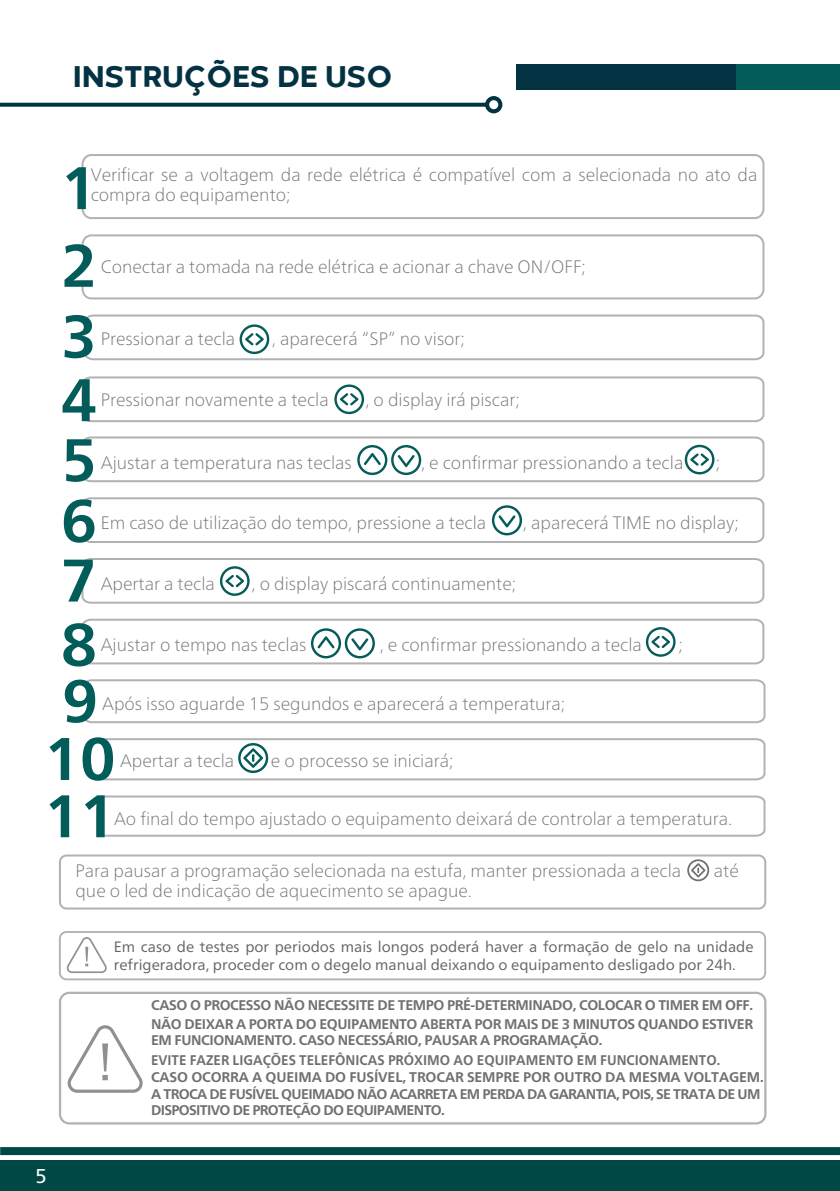
<style>
.page{position:relative;width:840px;height:1191px;background:#fff}
.page>*{position:absolute;margin:0;border:0;box-sizing:border-box;transform-origin:0 0}
.t1{font:700 60px "Frutiger Neue LT";color:#015c5a}
.t2{font:700 60px/61.8px "Frutiger Neue LT";color:#045c5a}
.t3{font:800 31px "Codec Warm Trial";color:#033243}
.t4{font:20px "Frutiger Neue LT";color:#fff}
.t5{font:100 18px "Frutiger Neue LT";color:#727070}
.t6{font:100 18px/19.6px "Frutiger Neue LT";color:#716f6f}
.t7{font:100 18px "Frutiger Neue LT";color:#726f70}
.t8{font:100 18px "Frutiger Neue LT";color:#726f6f}
.t9{font:15px/18px "Frutiger Neue LT";color:#666361}
.t10{font:700 14px/16.6px "Frutiger Neue LT";letter-spacing:-.01em;color:#6f6f6f;scale:.94 1}
.t11{font:700 14px/18.2px "Frutiger Neue LT";letter-spacing:-.03em;color:#716f6f}
.s1{color:#727070}
</style>
<div class="page">
<div style="left:0;top:1160px;width:839px;height:31px;background:#004846"></div>
<div style="left:0;top:1147px;width:839px;height:8px;background:#004846"></div>
<div style="left:81px;top:154px;width:683px;height:65px;border:2px solid #b3b2b2;border-radius:9px"></div>
<svg style="left:0;top:103px;width:485px;height:4px;background:#154050"></svg>
<div style="left:485px;top:96px;width:17px;height:17px;background:#033243;border-radius:50%"></div>
<div style="left:489px;top:100px;width:9px;height:9px;background:#fff;border-radius:50%"></div>
<div style="left:516px;top:64px;width:323px;height:25px;background:#033243"></div>
<div style="left:81px;top:234px;width:683px;height:65px;border:2px solid #b3b2b2;border-radius:9px"></div>
<div style="left:55px;top:246px;width:37px;height:41px;background:#fff;border-radius:50%"></div>
<div style="left:736px;top:64px;width:103px;height:25px;background:#045c5a"></div>
<svg style="left:81px;top:376px;width:684px;height:47px"></svg>
<svg style="left:84px;top:314px;width:681px;height:47px"></svg>
<svg style="left:81px;top:436px;width:684px;height:47px"></svg>
<svg style="left:82px;top:497px;width:683px;height:46px"></svg>
<svg style="left:81px;top:558px;width:684px;height:46px"></svg>
<svg style="left:81px;top:618px;width:684px;height:47px"></svg>
<svg style="left:82px;top:679px;width:684px;height:45px"></svg>
<div style="left:36px;top:674px;width:52px;height:52px;background:#fff;border-radius:50%"></div>
<svg style="left:97px;top:795px;width:669px;height:42px"></svg>
<div style="left:36px;top:789px;width:78px;height:52px;background:#fff;border-radius:50%"></div>
<svg style="left:95px;top:738px;width:671px;height:43px"></svg>
<div style="left:59px;top:991px;width:707px;height:133px;border:2px solid #b3b2b2;border-radius:9px"></div>
<svg style="left:67px;top:1025px;width:76px;height:67px"></svg>
<div style="left:59px;top:931px;width:706px;height:49px;border:2px solid #b3b2b2;border-radius:7px"></div>
<div style="left:59px;top:854px;width:706px;height:55px;border:2px solid #b3b2b2;border-radius:7px"></div>
<svg style="left:687px;top:859px;width:21px;height:22px"></svg>
<svg style="left:66px;top:937px;width:41px;height:36px"></svg>
<h2 class="t3" style="left:73px;top:56px;width:321px">INSTRUÇÕES DE USO</h2>
<h1 class="t2" style="left:61px;top:149px;width:37px;line-height:77.6px">1<br>2</h1>
<h1 class="t2" style="left:61px;top:305px;width:37px;text-align:justify">3<br>4<br>5</h1>
<p class="t6" style="left:91px;top:165px;width:668px">Verificar se a voltagem da rede elétrica é compatível com a selecionada no ato da compra do equipamento;</p>
<p class="t6" style="left:101px;top:256px;width:486px">Conectar a tomada na rede elétrica e acionar a chave ON/OFF;</p>
<p class="t6" style="left:101px;top:329px;width:136px">Pressionar a tecla</p>
<p class="t6" style="left:272px;top:329px;width:195px">, aparecerá “SP” no visor;</p>
<p class="t8" style="left:101px;top:389px;width:229px">Pressionar novamente a tecla</p>
<p class="t8" style="left:365px;top:389px;width:156px">, o display irá piscar;</p>
<p class="t7" style="left:101px;top:451px;width:252px">Ajustar a temperatura nas teclas</p>
<p class="t7" style="left:421px;top:451px;width:264px">, e confirmar pressionando a tecla</p>
<p class="t7" style="left:715px;top:451px;width:6px">;</p>
<h1 class="t1" style="left:61px;top:485px;width:37px">6</h1>
<p class="t5" style="left:101px;top:512px;width:387px">Em caso de utilização do tempo, pressione a tecla</p>
<p class="t5" style="left:522px;top:512px;width:217px">, aparecerá TIME no display;</p>
<h1 class="t1" style="left:61px;top:545px;width:37px">7</h1>
<p class="t5" style="left:101px;top:573px;width:116px">Apertar a tecla</p>
<p class="t5" style="left:251px;top:573px;width:266px">, o display piscará continuamente;</p>
<h1 class="t1" style="left:61px;top:609px;width:37px">8</h1>
<p class="t5" style="left:101px;top:633px;width:207px">Ajustar o tempo nas teclas</p>
<p class="t7" style="left:379px;top:633px;width:264px"><span class="s1">,</span> e confirmar pressionando a tecla</p>
<p class="t7" style="left:678px;top:633px;width:6px">;</p>
<h1 class="t1" style="left:62px;top:665px;width:37px">9</h1>
<p class="t5" style="left:102px;top:692px;width:464px">Após isso aguarde 15 segundos e aparecerá a temperatura;</p>
<h1 class="t1" style="left:45px;top:723px;width:72px">10</h1>
<p class="t5" style="left:120px;top:750px;width:116px">Apertar a tecla</p>
<p class="t5" style="left:271px;top:750px;width:184px">e o processo se iniciará;</p>
<h1 class="t1" style="left:45px;top:780px;width:72px">11</h1>
<p class="t5" style="left:114px;top:807px;width:619px">Ao final do tempo ajustado o equipamento deixará de controlar a temperatura.</p>
<p class="t5" style="left:75px;top:860px;width:607px">Para pausar a programação selecionada na estufa, manter pressionada a tecla</p>
<p class="t5" style="left:713px;top:860px;width:27px">até</p>
<p class="t5" style="left:75px;top:879px;width:398px">que o led de indicação de aquecimento se apague.</p>
<p class="t9" style="left:114px;top:937px;width:641px">Em caso de testes por periodos mais longos poderá haver a formação de gelo na unidade refrigeradora, proceder com o degelo manual deixando o equipamento desligado por 24h.</p>
<p class="t11" style="left:151px;top:996px;width:603px">CASO O PROCESSO NÃO NECESSITE DE TEMPO PRÉ-DETERMINADO, COLOCAR O TIMER EM OFF.<br>NÃO DEIXAR A PORTA DO EQUIPAMENTO ABERTA POR MAIS DE 3 MINUTOS QUANDO ESTIVER</p>
<p class="t11" style="left:151px;top:1031px;width:452px">EM FUNCIONAMENTO. CASO NECESSÁRIO, PAUSAR A PROGRAMAÇÃO.</p>
<p class="t4" style="left:35px;top:1164px;width:13px">5</p>
<p class="t10" style="left:151px;top:1052px;width:653px">EVITE FAZER LIGAÇÕES TELEFÔNICAS PRÓXIMO AO EQUIPAMENTO EM FUNCIONAMENTO.<br>CASO OCORRA A QUEIMA DO FUSÍVEL, TROCAR SEMPRE POR OUTRO DA MESMA VOLTAGEM.<br>A TROCA DE FUSÍVEL QUEIMADO NÃO ACARRETA EM PERDA DA GARANTIA, POIS, SE TRATA DE UM DISPOSITIVO DE PROTEÇÃO DO EQUIPAMENTO.</p>
</div>
